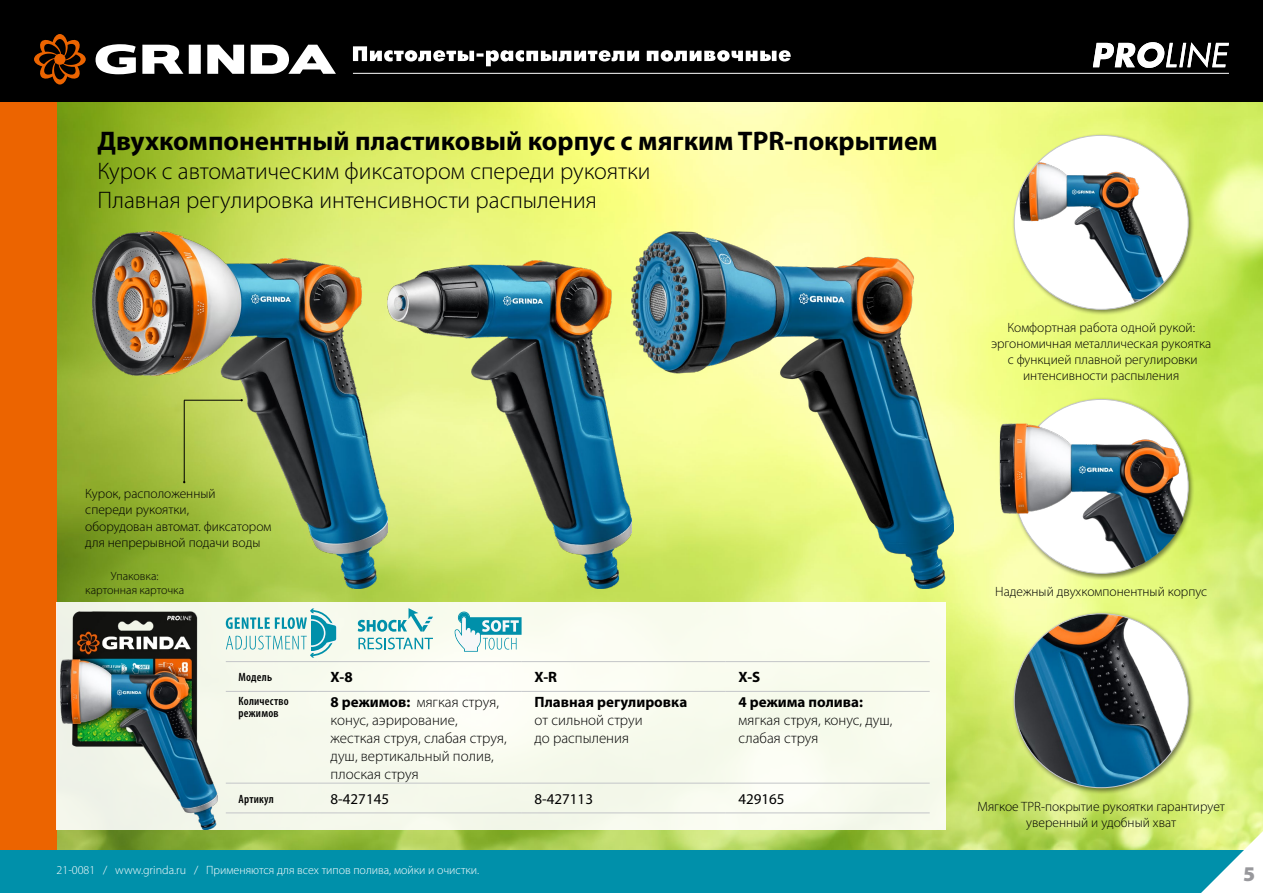
<style>
.page{position:relative;width:1263px;height:893px;background:#fff}
.page>*{position:absolute;margin:0;border:0;box-sizing:border-box;transform-origin:0 0}
.t1{font:700 27px "Myriad Pro";color:#000}
.t2{font:300 24px/28.8px "Myriad Pro";color:#000}
.t3{font:900 21px "Myriad Pro";color:#98989c}
.t4{font:300 15px/18px "Myriad Pro";color:#000}
.t5{font:700 15px "Myriad Pro";color:#000}
.t6{font:15px "Myriad Pro";color:#000}
.t7{font:300 13.5px/16.2px "Myriad Pro";color:#000;text-align:center}
.t8{font:300 12px "Myriad Pro";color:#fff}
.t9{font:600 condensed 12px/12.8px "Myriad Pro";letter-spacing:.02em;color:#000}
.t10{font:300 12px/14.4px "Myriad Pro";color:#000;text-align:center}
.s1{font-weight:700}
</style>
<div class="page">
<img style="left:57px;top:102px;width:1206px;height:748px">
<div style="left:0;top:102px;width:57px;height:791px;background:#ec6400"></div>
<div style="left:0;top:0;width:1263px;height:102px;background:#000"></div>
<svg style="left:96px;top:44px;width:240px;height:30px"></svg>
<svg style="left:34px;top:34px;width:52px;height:51px"></svg>
<div style="left:0;top:850px;width:1263px;height:43px;background:#0090aa"></div>
<svg style="left:1093px;top:42px;width:136px;height:26px"></svg>
<hr style="left:353px;top:73px;width:876px;height:1px;background:#fff">
<svg style="left:353px;top:46px;width:438px;height:20px"></svg>
<div style="left:57px;top:602px;width:889px;height:228px;background:#f8fbee"></div>
<hr style="left:226px;top:691px;width:92px;height:1px;background:#c3c5c8">
<hr style="left:318px;top:691px;width:204px;height:1px;background:#c3c5c8">
<hr style="left:522px;top:691px;width:204px;height:1px;background:#c3c5c8">
<hr style="left:726px;top:691px;width:204px;height:1px;background:#c3c5c8">
<hr style="left:226px;top:783px;width:92px;height:1px;background:#c3c5c8">
<hr style="left:318px;top:783px;width:204px;height:1px;background:#c3c5c8">
<hr style="left:522px;top:783px;width:204px;height:1px;background:#c3c5c8">
<hr style="left:726px;top:783px;width:204px;height:1px;background:#c3c5c8">
<hr style="left:226px;top:813px;width:92px;height:1px;background:#c3c5c8">
<hr style="left:318px;top:813px;width:204px;height:1px;background:#c3c5c8">
<hr style="left:522px;top:813px;width:204px;height:1px;background:#c3c5c8">
<hr style="left:726px;top:813px;width:204px;height:1px;background:#c3c5c8">
<hr style="left:226px;top:661px;width:92px;height:1px;background:#c3c5c8">
<hr style="left:318px;top:661px;width:204px;height:1px;background:#c3c5c8">
<hr style="left:522px;top:661px;width:204px;height:1px;background:#c3c5c8">
<hr style="left:726px;top:661px;width:204px;height:1px;background:#c3c5c8">
<img style="left:93px;top:231px;width:295px;height:358px">
<img style="left:388px;top:260px;width:243px;height:329px">
<img style="left:631px;top:231px;width:323px;height:358px">
<div style="left:1012px;top:611px;width:183px;height:184px;background:#000;opacity:.5"></div>
<img style="left:1014px;top:614px;width:174px;height:174px;border-radius:87px">
<div style="left:1012px;top:397px;width:183px;height:183px;background:#000;opacity:.5"></div>
<div style="left:1014px;top:399px;width:174px;height:174px;background:#fff;border-radius:50%"></div>
<img style="left:1000px;top:423px;width:197px;height:150px">
<div style="left:1012px;top:133px;width:183px;height:183px;background:#000;opacity:.5"></div>
<div style="left:1014px;top:135px;width:174px;height:174px;background:#fff;border-radius:50%"></div>
<img style="left:1019px;top:162px;width:146px;height:147px">
<hr style="left:184px;top:400px;width:1px;height:82px;background:#000">
<hr style="left:184px;top:400px;width:58px;height:1px;background:#000">
<img style="left:60px;top:612px;width:158px;height:217px">
<svg style="left:1201px;top:831px;width:62px;height:62px"></svg>
<svg style="left:358px;top:638px;width:75px;height:11px"></svg>
<svg style="left:358px;top:608px;width:75px;height:24px"></svg>
<svg style="left:455px;top:611px;width:67px;height:41px"></svg>
<svg style="left:226px;top:608px;width:110px;height:50px"></svg>
<h1 class="t1" style="left:97px;top:123px;width:842px">Двухкомпонентный пластиковый корпус с мягким TPR-покрытием</h1>
<h2 class="t2" style="left:97px;top:156px;width:555px">Курок с автоматическим фиксатором спереди рукоятки<br>Плавная регулировка интенсивности распыления</h2>
<p class="t7" style="left:85px;top:485px;width:188px;text-align:left">Курок, расположенный<br>спереди рукоятки,<br>оборудован автомат. фиксатором для непрерывной подачи воды</p>
<p class="t10" style="left:85px;top:569px;width:100px">Упаковка: картонная карточка</p>
<p class="t9" style="left:239px;top:671px;width:35px">Модель</p>
<p class="t5" style="left:331px;top:667px;width:24px">X-8</p>
<p class="t5" style="left:535px;top:667px;width:24px">X-R</p>
<p class="t5" style="left:738px;top:667px;width:23px">X-S</p>
<p class="t9" style="left:239px;top:694px;width:52px">Количество режимов</p>
<p class="t4" style="left:331px;top:693px;width:177px"><span class="s1">8 режимов:</span> мягкая струя, конус, аэрирование, жесткая струя, слабая струя, душ, вертикальный полив, плоская струя</p>
<p class="t5" style="left:535px;top:692px;width:154px">Плавная регулировка</p>
<p class="t5" style="left:738px;top:692px;width:126px">4 режима полива:</p>
<p class="t4" style="left:738px;top:711px;width:155px">мягкая струя, конус, душ, слабая струя</p>
<p class="t4" style="left:535px;top:711px;width:110px">от сильной струи до распыления</p>
<p class="t9" style="left:239px;top:792px;width:37px">Артикул</p>
<p class="t6" style="left:331px;top:789px;width:60px">8-427145</p>
<p class="t6" style="left:535px;top:789px;width:60px">8-427113</p>
<p class="t6" style="left:738px;top:789px;width:48px">429165</p>
<p class="t8" style="left:57px;top:862px;width:424px">21-0081 / www.grinda.ru / Применяются для всех типов полива, мойки и очистки.</p>
<p class="t7" style="left:991px;top:319px;width:222px">Комфортная работа одной рукой: эргономичная металлическая рукоятка с функцией плавной регулировки интенсивности распыления</p>
<p class="t7" style="left:995px;top:583px;width:213px">Надежный двухкомпонентный корпус</p>
<p class="t7" style="left:977px;top:798px;width:249px">Мягкое TPR-покрытие рукоятки гарантирует уверенный и удобный хват</p>
<h3 class="t3" style="left:1243px;top:860px;width:14px">5</h3>
</div>
